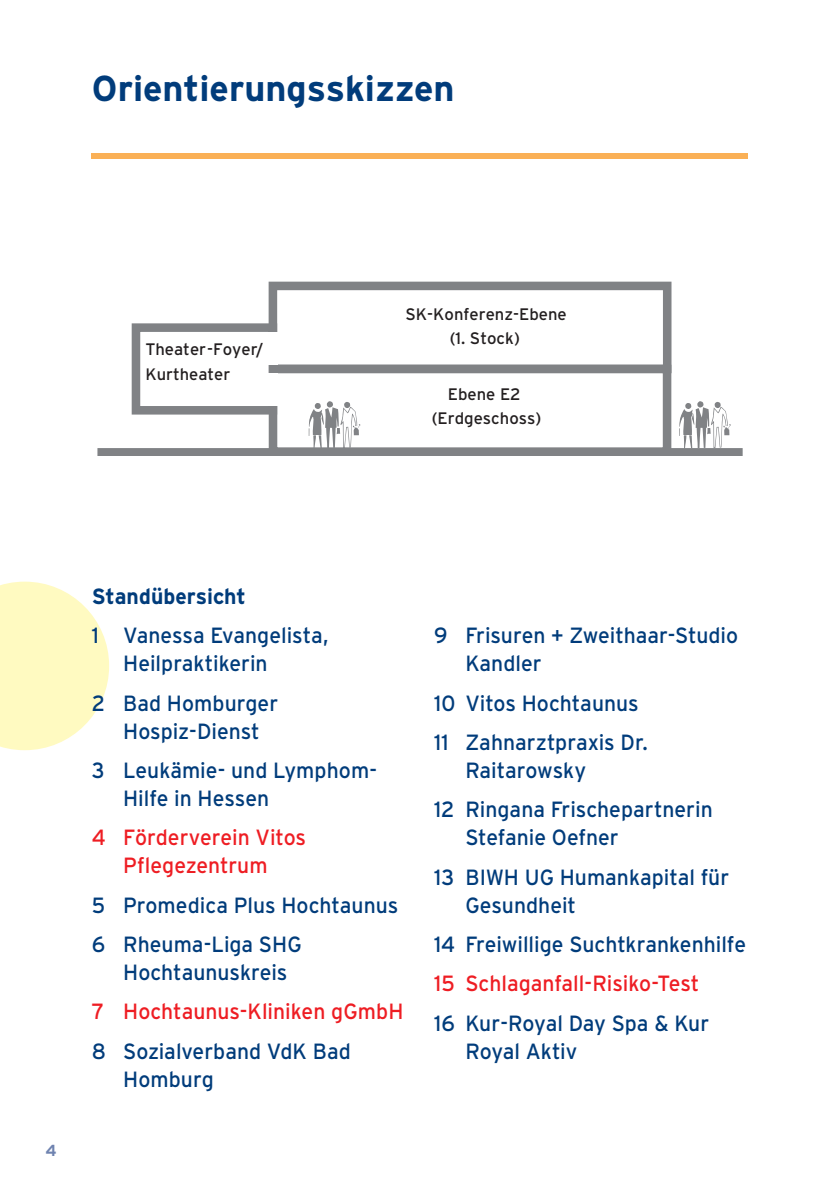
<style>
.page{position:relative;width:840px;height:1191px;background:#fff}
.page>*{position:absolute;margin:0;border:0;box-sizing:border-box;transform-origin:0 0}
.t1{font:700 36px "Interstate";color:#013c7b}
.t2{font:22px/28px "Interstate";color:#013c7b;scale:.96 1}
.t3{font:22px/28px "Interstate";color:#ee1d23;text-align:center;scale:.96 1}
.t4{font:700 22px "Interstate";color:#013c7b;scale:.96 1}
.t5{font:16.6px/24.4px "Interstate";color:#231f20;text-align:center}
.t6{font:700 16px "Interstate";color:#6f83b0}
</style>
<div class="page">
<svg style="left:0;top:581px;width:109px;height:169px"></svg>
<div style="left:268px;top:282px;width:403px;height:91px;border:9px solid #808285"></div>
<div style="left:268px;top:365px;width:403px;height:90px;border:9px solid #808285"></div>
<div style="left:132px;top:323px;width:145px;height:91px;border:9px solid #808285"></div>
<div style="left:268px;top:332px;width:10px;height:33px;background:#fff"></div>
<div style="left:268px;top:373px;width:10px;height:33px;background:#fff"></div>
<div style="left:97px;top:448px;width:645px;height:7px;background:#808285"></div>
<svg style="left:308px;top:401px;width:300px;height:47px"></svg>
<svg style="left:679px;top:401px;width:51px;height:47px"></svg>
<div style="left:92px;top:153px;width:655px;height:6px;background:#fab056"></div>
<h1 class="t1" style="left:92px;top:69px;width:364px">Orientierungsskizzen</h1>
<p class="t5" style="left:145px;top:337px;width:119px">Theater-Foyer/</p>
<p class="t5" style="left:145px;top:362px;width:86px">Kurtheater</p>
<p class="t5" style="left:405px;top:302px;width:163px">SK-Konferenz-Ebene (1. Stock)</p>
<p class="t5" style="left:431px;top:382px;width:111px">Ebene E2 (Erdgeschoss)</p>
<p class="t6" style="left:45px;top:1141px;width:13px">4</p>
<p class="t4" style="left:92px;top:584px;width:162px">Standübersicht</p>
<p class="t2" style="left:123px;top:621px;width:215px;text-indent:-31px">1 Vanessa Evangelista,<br>Heilpraktikerin</p>
<p class="t2" style="left:92px;top:688px;width:195px;text-align:center">2 Bad Homburger<br>Hospiz-Dienst</p>
<p class="t2" style="left:123px;top:756px;width:266px;text-indent:-31px">3 Leukämie- und Lymphom-<br>Hilfe in Hessen</p>
<p class="t3" style="left:92px;top:823px;width:224px">4 Förderverein Vitos<br>Pflegezentrum</p>
<p class="t2" style="left:92px;top:885px;width:320px;line-height:39.4px">5 Promedica Plus Hochtaunus<br>6 Rheuma-Liga SHG</p>
<p class="t2" style="left:123px;top:958px;width:173px">Hochtaunuskreis</p>
<p class="t3" style="left:92px;top:997px;width:326px">7 Hochtaunus-Kliniken gGmbH</p>
<p class="t2" style="left:123px;top:1037px;width:238px;text-indent:-31px">8 Sozialverband VdK Bad<br>Homburg</p>
<p class="t2" style="left:465px;top:621px;width:285px;text-indent:-31px">9 Frisuren + Zweithaar-Studio<br>Kandler</p>
<p class="t2" style="left:434px;top:683px;width:224px;line-height:39.4px">10 Vitos Hochtaunus<br>11 Zahnarztpraxis Dr.</p>
<p class="t2" style="left:434px;top:750px;width:291px;line-height:39.4px;text-indent:31px">Raitarowsky<br>12 Ringana Frischepartnerin</p>
<p class="t2" style="left:434px;top:817px;width:308px;line-height:39.4px;text-indent:31px">Stefanie Oefner<br>13 BIWH UG Humankapital für</p>
<p class="t2" style="left:434px;top:885px;width:326px;line-height:39.4px;text-indent:31px">Gesundheit<br>14 Freiwillige Suchtkrankenhilfe</p>
<p class="t3" style="left:434px;top:969px;width:277px">15 Schlaganfall-Risiko-Test</p>
<p class="t2" style="left:465px;top:1009px;width:255px;text-indent:-31px">16 Kur-Royal Day Spa &amp; Kur<br>Royal Aktiv</p>
</div>
